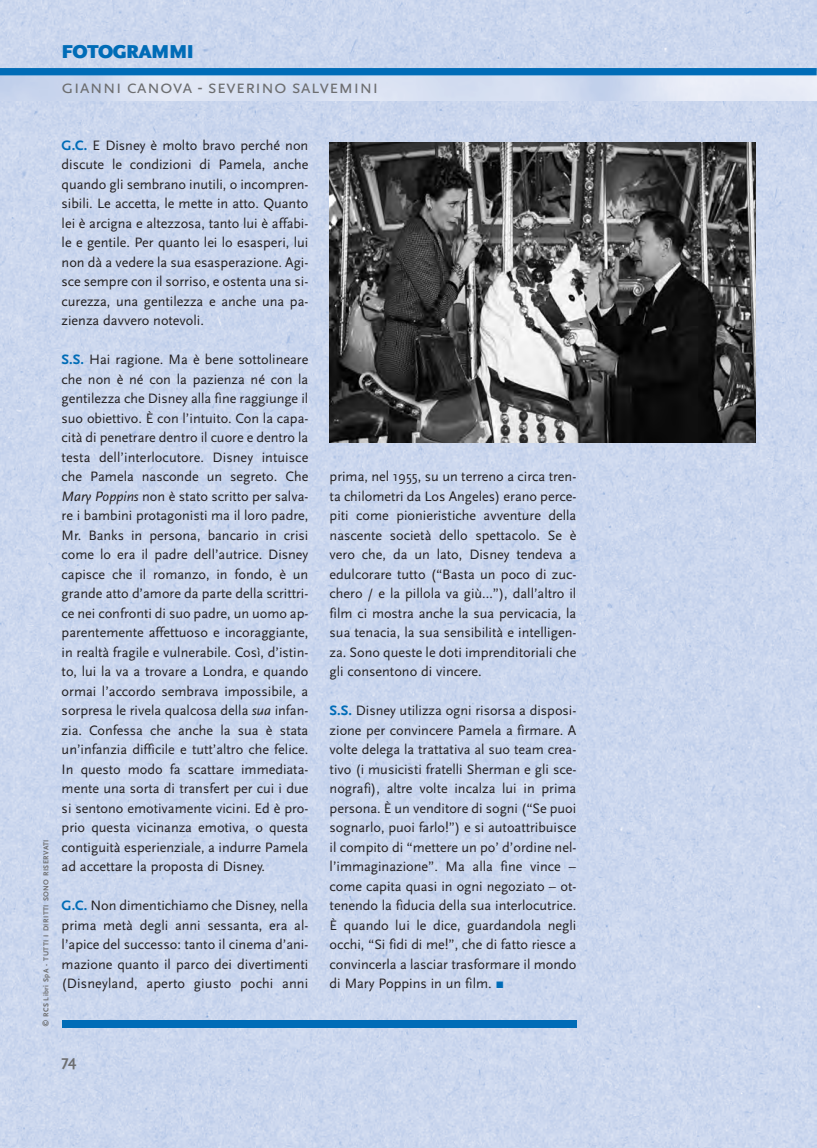
<style>
.page{position:relative;width:817px;height:1148px;background:#fff}
.page>*{position:absolute;margin:0;border:0;box-sizing:border-box;transform-origin:0 0}
.t1{font:19.5px "Scala Sans Caps";color:#6d6e70}
.t2{font:900 19.5px "Scala Sans";letter-spacing:-.03em;color:#006cb7}
.t3{font:700 15.75px "Scala Sans";color:#6d6e70}
.t4{font:14.25px/19.5px "Scala Sans";color:#231f20;text-align:justify}
.t5{font:700 7.5px "Scala Sans";letter-spacing:.055em;color:#6d6e70}
.s1{font-weight:700;color:#006cb7}
.s2{font-style:italic}
.s3{color:#006cb7}
</style>
<div class="page">
<img style="left:0;top:0;width:816px;height:1148px">
<img style="left:0;top:75px;width:816px;height:26px">
<div style="left:0;top:68px;width:816px;height:7px;background:#006cb7"></div>
<div style="left:62px;top:1020px;width:514px;height:7px;background:#006cb7"></div>
<img style="left:329px;top:142px;width:426px;height:300px">
<h1 class="t2" style="left:62px;top:44px;width:134px">FOTOGRAMMI</h1>
<h1 class="t1" style="left:62px;top:75px;width:318px">gianni canova - severino salvemini</h1>
<p class="t5" style="left:43px;top:1027px;width:189px;rotate:-90deg">© RCS Libri SpA - TUTTI I DIRITTI SONO RISERVATI</p>
<p class="t4" style="left:62px;top:137px;width:248px"><span class="s1">G.C.</span> E Disney è molto bravo perché non discute le condizioni di Pamela, anche quando gli sembrano inutili, o incompren&shy;sibili. Le accetta, le mette in atto. Quanto lei è arcigna e altezzosa, tanto lui è affabi&shy;le e gentile. Per quanto lei lo esasperi, lui non dà a vedere la sua esasperazione. Agi&shy;sce sempre con il sorriso, e ostenta una si&shy;curezza, una gentilezza e anche una pa&shy;zienza davvero notevoli.</p>
<p class="t4" style="left:62px;top:351px;width:248px"><span class="s1">S.S.</span> Hai ragione. Ma è bene sottolineare che non è né con la pazienza né con la gentilezza che Disney alla fine raggiunge il suo obiettivo. È con l’intuito. Con la capa&shy;cità di penetrare dentro il cuore e dentro la testa dell’interlocutore. Disney intuisce che Pamela nasconde un segreto. Che <span class="s2">Mary Poppins</span> non è stato scritto per salva&shy;re i bambini protagonisti ma il loro padre, Mr. Banks in persona, bancario in crisi come lo era il padre dell’autrice. Disney capisce che il romanzo, in fondo, è un grande atto d’amore da parte della scrittri&shy;ce nei confronti di suo padre, un uomo ap&shy;parentemente affettuoso e incoraggiante, in realtà fragile e vulnerabile. Così, d’istin&shy;to, lui la va a trovare a Londra, e quando ormai l’accordo sembrava impossibile, a sorpresa le rivela qualcosa della <span class="s2">sua</span> infan&shy;zia. Confessa che anche la sua è stata un’infanzia difficile e tutt’altro che felice.<br>In questo modo fa scattare immediata&shy;mente una sorta di transfert per cui i due si sentono emotivamente vicini. Ed è pro&shy;prio questa vicinanza emotiva, o questa contiguità esperienziale, a indurre Pamela ad accettare la proposta di Disney.</p>
<p class="t4" style="left:62px;top:897px;width:248px"><span class="s1">G.C.</span> Non dimentichiamo che Disney, nella prima metà degli anni sessanta, era al&shy;l’apice del successo: tanto il cinema d’ani&shy;mazione quanto il parco dei divertimenti (Disneyland, aperto giusto pochi anni</p>
<p class="t3" style="left:62px;top:1055px;width:16px">74</p>
<p class="t4" style="left:329px;top:468px;width:248px">prima, nel 1955, su un terreno a circa tren&shy;ta chilometri da Los Angeles) erano perce&shy;piti come pionieristiche avventure della nascente società dello spettacolo. Se è vero che, da un lato, Disney tendeva a edulcorare tutto (“Basta un poco di zuc&shy;chero / e la pillola va giù…”), dall’altro il film ci mostra anche la sua pervicacia, la sua tenacia, la sua sensibilità e intelligen&shy;za. Sono queste le doti imprenditoriali che gli consentono di vincere.</p>
<p class="t4" style="left:329px;top:702px;width:248px"><span class="s1">S.S.</span> Disney utilizza ogni risorsa a disposi&shy;zione per convincere Pamela a firmare. A volte delega la trattativa al suo team crea&shy;tivo (i musicisti fratelli Sherman e gli sce&shy;nografi), altre volte incalza lui in prima persona. È un venditore di sogni (“Se puoi sognarlo, puoi farlo!”) e si autoattribuisce il compito di “mettere un po’ d’ordine nel&shy;l’immaginazione”. Ma alla fine vince – come capita quasi in ogni negoziato – ot&shy;tenendo la fiducia della sua interlocutrice.<br>È quando lui le dice, guardandola negli occhi, “Si fidi di me!”, che di fatto riesce a convincerla a lasciar trasformare il mondo di Mary Poppins in un film. <span class="s3">π</span></p>
</div>
